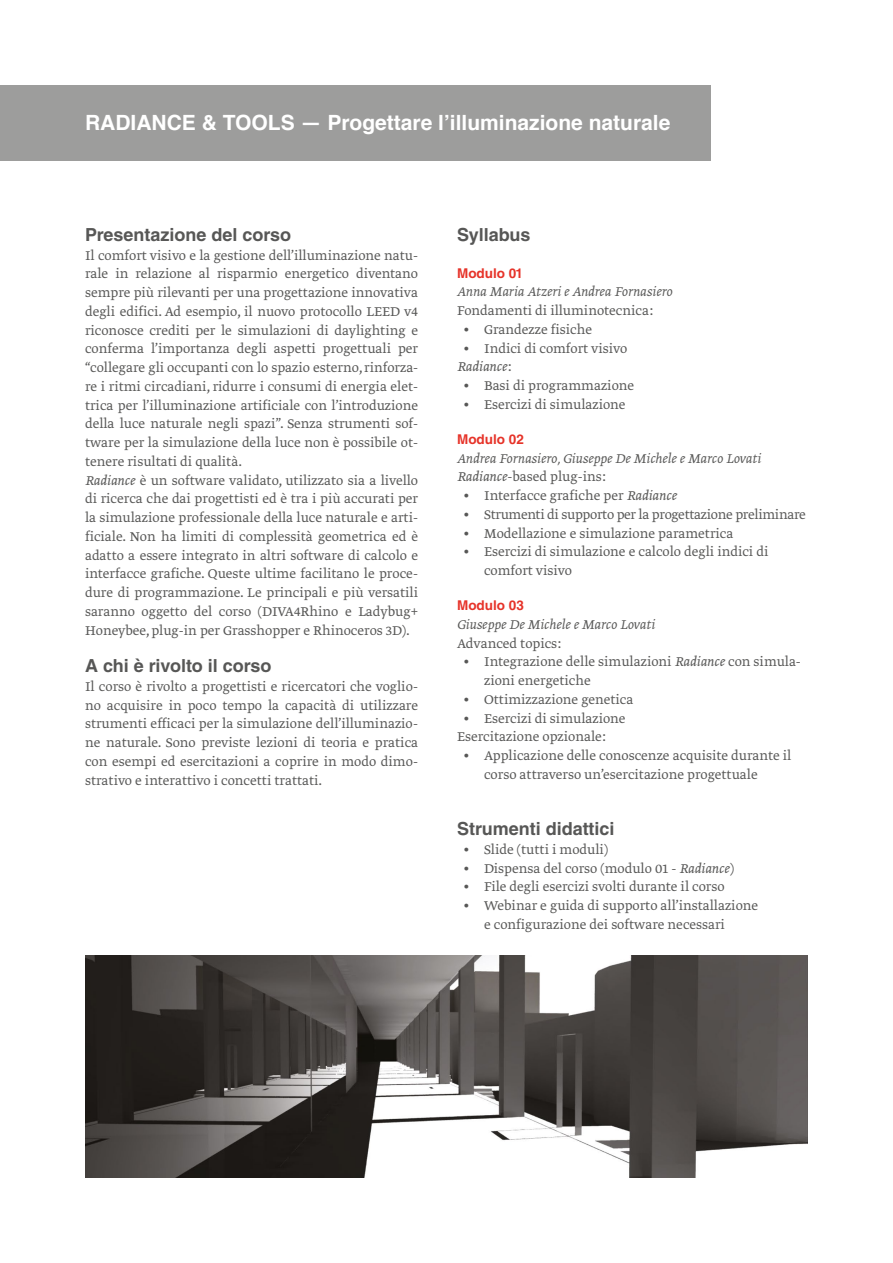
<style>
.page{position:relative;width:893px;height:1263px;background:#fff}
.page>*{position:absolute;margin:0;border:0;box-sizing:border-box;transform-origin:0 0}
.t1{font:700 21px "Helvetica";color:#fff}
.t2{font:700 18px "Helvetica LT Std";color:#575756}
.t3{font:300 15px/18.8px "Greta Text";color:#575756}
.t4{font:15px "Greta Text Light Italic Minus";color:#575756}
.t5{font:300 15px "Greta Text";letter-spacing:-.02em;color:#575756}
.t6{font:700 13.5px "Helvetica LT Std";color:#e63329}
.s1{font-style:italic}
</style>
<div class="page">
<div style="left:0;top:85px;width:710px;height:76px;background:#9d9d9c"></div>
<img style="left:85px;top:956px;width:723px;height:222px">
<h1 class="t1" style="left:85px;top:106px;width:587px">RADIANCE &amp; TOOLS — Progettare l’illuminazione naturale</h1>
<p class="t2" style="left:85px;top:223px;width:208px">Presentazione del corso</p>
<p class="t3" style="left:85px;top:246px;width:335px">Il comfort visivo e la gestione dell’illuminazione natu&shy;rale in relazione al risparmio energetico diventano sempre più rilevanti per una progettazione innovativa degli edifici. Ad esempio, il nuovo protocollo LEED v4 riconosce crediti per le simulazioni di daylighting e conferma l’importanza degli aspetti progettuali per “collegare gli occupanti con lo spazio esterno, rinforza&shy;re i ritmi circadiani, ridurre i consumi di energia elet&shy;trica per l’illuminazione artificiale con l’introduzione della luce naturale negli spazi”. Senza strumenti sof&shy;tware per la simulazione della luce non è possibile ot&shy;tenere risultati di qualità.<br><span class="s1">Radiance</span> è un software validato, utilizzato sia a livello di ricerca che dai progettisti ed è tra i più accurati per la simulazione professionale della luce naturale e arti&shy;ficiale. Non ha limiti di complessità geometrica ed è adatto a essere integrato in altri software di calcolo e interfacce grafiche. Queste ultime facilitano le proce&shy;dure di programmazione. Le principali e più versatili saranno oggetto del corso (DIVA4Rhino e Ladybug+ Honeybee, plug-in per Grasshopper e Rhinoceros 3D).</p>
<p class="t2" style="left:85px;top:655px;width:188px">A chi è rivolto il corso</p>
<p class="t3" style="left:85px;top:678px;width:335px;text-align:justify">Il corso è rivolto a progettisti e ricercatori che voglio&shy;no acquisire in poco tempo la capacità di utilizzare strumenti efficaci per la simulazione dell’illuminazio&shy;ne naturale. Sono previste lezioni di teoria e pratica con esempi ed esercitazioni a coprire in modo dimo&shy;strativo e interattivo i concetti trattati.</p>
<p class="t2" style="left:457px;top:223px;width:75px">Syllabus</p>
<p class="t6" style="left:457px;top:265px;width:68px">Modulo 01</p>
<p class="t4" style="left:457px;top:283px;width:217px">Anna Maria Atzeri e Andrea Fornasiero</p>
<p class="t3" style="left:457px;top:302px;width:197px">Fondamenti di illuminotecnica:</p>
<p class="t3" style="left:463px;top:321px;width:131px">• Grandezze fisiche</p>
<p class="t3" style="left:457px;top:339px;width:172px;text-indent:6px">• Indici di comfort visivo<br><span class="s1">Radiance</span>:</p>
<p class="t3" style="left:463px;top:377px;width:173px">• Basi di programmazione</p>
<p class="t3" style="left:463px;top:396px;width:164px">• Esercizi di simulazione</p>
<p class="t6" style="left:457px;top:431px;width:68px">Modulo 02</p>
<p class="t4" style="left:457px;top:449px;width:306px">Andrea Fornasiero, Giuseppe De Michele e Marco Lovati</p>
<p class="t3" style="left:457px;top:468px;width:150px"><span class="s1">Radiance</span>-based plug-ins:</p>
<p class="t3" style="left:463px;top:487px;width:216px">• Interfacce grafiche per <span class="s1">Radiance</span></p>
<p class="t5" style="left:463px;top:506px;width:345px">• Strumenti di supporto per la progettazione preliminare</p>
<p class="t3" style="left:463px;top:524px;width:272px">• Modellazione e simulazione parametrica</p>
<p class="t3" style="left:484px;top:543px;width:286px;text-indent:-21px">• Esercizi di simulazione e calcolo degli indici di comfort visivo</p>
<p class="t6" style="left:457px;top:597px;width:68px">Modulo 03</p>
<p class="t4" style="left:457px;top:616px;width:200px">Giuseppe De Michele e Marco Lovati</p>
<p class="t3" style="left:457px;top:634px;width:106px">Advanced topics:</p>
<p class="t3" style="left:484px;top:653px;width:318px;text-indent:-21px">• Integrazione delle simulazioni <span class="s1">Radiance</span> con simula&shy;zioni energetiche</p>
<p class="t3" style="left:463px;top:691px;width:172px">• Ottimizzazione genetica</p>
<p class="t3" style="left:457px;top:709px;width:170px;text-indent:6px">• Esercizi di simulazione<br>Esercitazione opzionale:</p>
<p class="t3" style="left:484px;top:747px;width:309px;text-indent:-21px">• Applicazione delle conoscenze acquisite durante il corso attraverso un’esercitazione progettuale</p>
<p class="t2" style="left:457px;top:818px;width:159px">Strumenti didattici</p>
<p class="t3" style="left:463px;top:841px;width:147px">• Slide (tutti i moduli)</p>
<p class="t3" style="left:463px;top:859px;width:273px">• Dispensa del corso (modulo 01 - <span class="s1">Radiance</span>)</p>
<p class="t3" style="left:463px;top:878px;width:263px">• File degli esercizi svolti durante il corso</p>
<p class="t3" style="left:484px;top:897px;width:276px;text-indent:-21px">• Webinar e guida di supporto all’installazione e configurazione dei software necessari</p>
</div>
